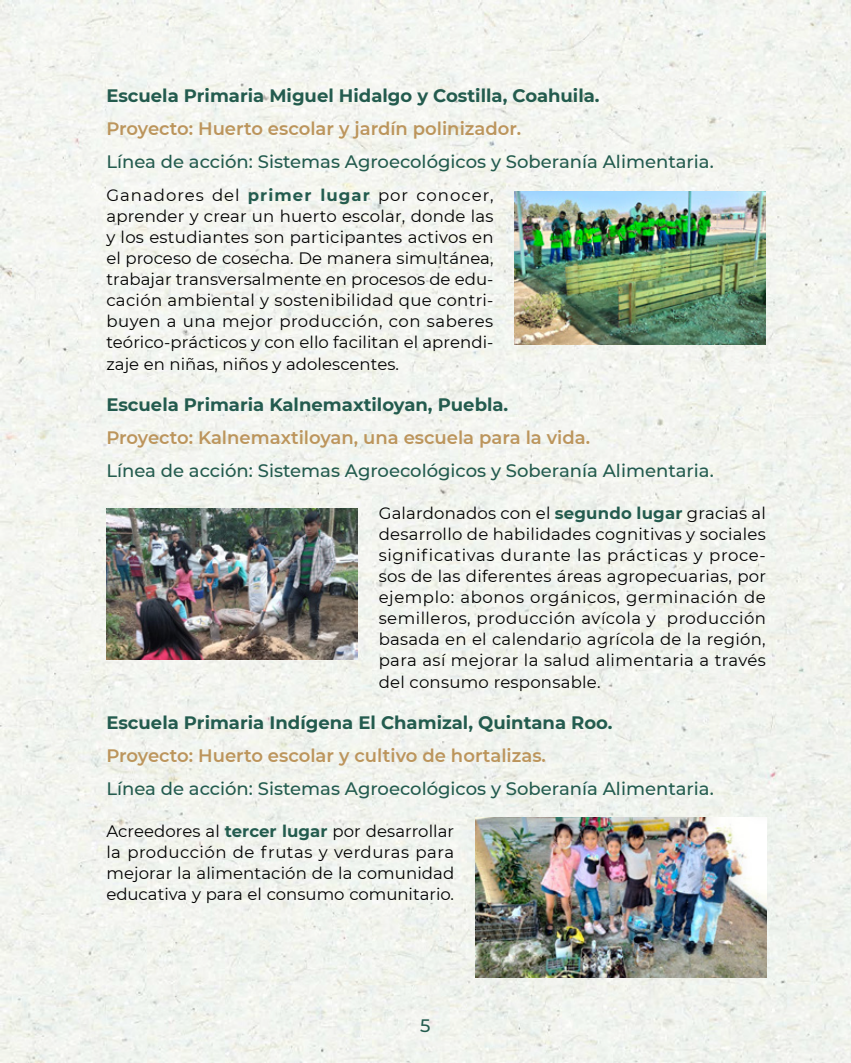
<style>
.page{position:relative;width:851px;height:1063px;background:#fff}
.page>*{position:absolute;margin:0;border:0;box-sizing:border-box;transform-origin:0 0}
.t1{font:500 18px "Montserrat";color:#235b4e}
.t2{font:700 18px "Montserrat";color:#235b4e}
.t3{font:600 18px "Montserrat";color:#bc955c}
.t4{font:16.5px/21px "Montserrat";letter-spacing:.005em;color:#000;text-align:justify}
.s1{font-weight:700;color:#235b4e}
</style>
<div class="page">
<img style="left:0;top:0;width:850px;height:1063px">
<img style="left:514px;top:191px;width:251px;height:153px">
<img style="left:106px;top:509px;width:251px;height:151px">
<img style="left:475px;top:817px;width:291px;height:161px">
<p class="t2" style="left:106px;top:83px;width:494px">Escuela Primaria Miguel Hidalgo y Costilla, Coahuila.</p>
<p class="t3" style="left:106px;top:116px;width:416px">Proyecto: Huerto escolar y jardín polinizador.</p>
<p class="t1" style="left:106px;top:149px;width:608px">Línea de acción: Sistemas Agroecológicos y Soberanía Alimentaria.</p>
<p class="t4" style="left:106px;top:185px;width:388px">Ganadores del <span class="s1">primer lugar</span> por conocer, aprender y crear un huerto escolar, donde las y los estudiantes son participantes activos en el proceso de cosecha. De manera simultánea, trabajar transversalmente en procesos de edu&shy;cación ambiental y sostenibilidad que contri&shy;buyen a una mejor producción, con saberes teórico-prácticos y con ello facilitan el aprendi&shy;zaje en niñas, niños y adolescentes.</p>
<p class="t2" style="left:106px;top:392px;width:403px">Escuela Primaria Kalnemaxtiloyan, Puebla.</p>
<p class="t3" style="left:106px;top:425px;width:485px">Proyecto: Kalnemaxtiloyan, una escuela para la vida.</p>
<p class="t1" style="left:106px;top:458px;width:608px">Línea de acción: Sistemas Agroecológicos y Soberanía Alimentaria.</p>
<p class="t4" style="left:378px;top:503px;width:389px">Galardonados con el <span class="s1">segundo lugar</span> gracias al desarrollo de habilidades cognitivas y sociales significativas durante las prácticas y proce&shy;sos de las diferentes áreas agropecuarias, por ejemplo: abonos orgánicos, germinación de semilleros, producción avícola y producción basada en el calendario agrícola de la región, para así mejorar la salud alimentaria a través del consumo responsable.</p>
<p class="t2" style="left:106px;top:710px;width:507px">Escuela Primaria Indígena El Chamizal, Quintana Roo.</p>
<p class="t3" style="left:106px;top:743px;width:441px">Proyecto: Huerto escolar y cultivo de hortalizas.</p>
<p class="t1" style="left:106px;top:776px;width:608px">Línea de acción: Sistemas Agroecológicos y Soberanía Alimentaria.</p>
<p class="t4" style="left:106px;top:821px;width:349px">Acreedores al <span class="s1">tercer lugar</span> por desarrollar la producción de frutas y verduras para mejorar la alimentación de la comunidad educativa y para el consumo comunitario.</p>
<p class="t1" style="left:420px;top:1013px;width:12px">5</p>
</div>
